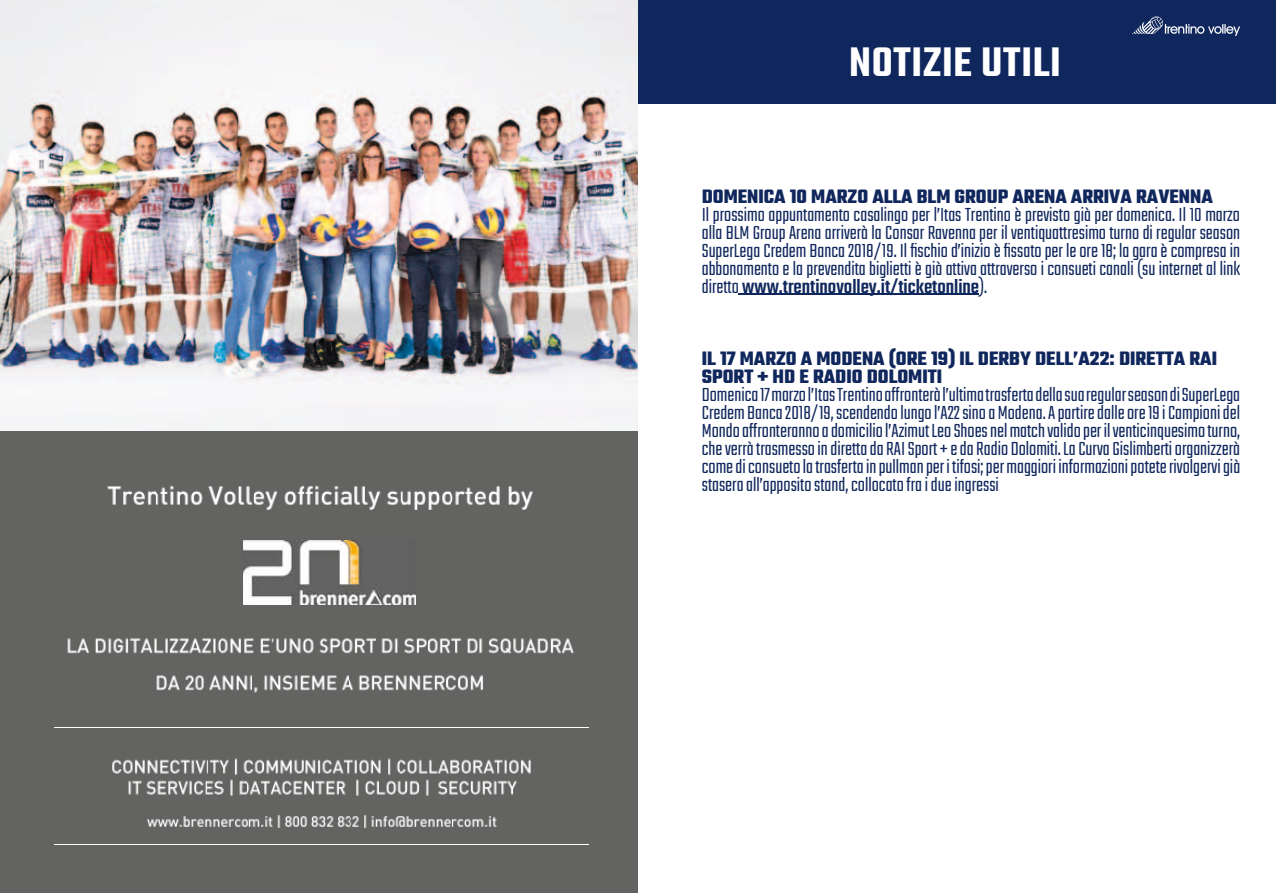
<style>
.page{position:relative;width:1276px;height:893px;background:#fff}
.page>*{position:absolute;margin:0;border:0;box-sizing:border-box;transform-origin:0 0}
.t1{font:600 45px "Teko";letter-spacing:.015em;color:#fff}
.t2{font:300 21px/18px "Teko";color:#10275d;text-align:justify}
.t3{font:700 21px/18px "Teko";color:#10275d}
.s1{font-weight:500}
</style>
<div class="page">
<img style="left:0;top:0;width:638px;height:431px">
<div style="left:0;top:431px;width:638px;height:462px;background:#636362"></div>
<img style="left:112px;top:758px;width:419px;height:17px">
<img style="left:128px;top:779px;width:389px;height:17px">
<img style="left:238px;top:776px;width:8px;height:20px">
<img style="left:147px;top:815px;width:350px;height:13px">
<img style="left:107px;top:485px;width:426px;height:25px">
<img style="left:67px;top:638px;width:507px;height:16px">
<img style="left:156px;top:675px;width:327px;height:18px">
<hr style="left:55px;top:727px;width:534px;height:1px;background:#fff">
<hr style="left:55px;top:845px;width:534px;height:1px;background:#fff">
<img style="left:243px;top:541px;width:173px;height:64px">
<div style="left:638px;top:0;width:638px;height:104px;background:#10275d"></div>
<svg style="left:1132px;top:16px;width:108px;height:20px"></svg>
<hr style="left:739px;top:294px;width:240px;height:1px;background:#10275d">
<h1 class="t1" style="left:849px;top:34px;width:213px">NOTIZIE UTILI</h1>
<p class="t3" style="left:702px;top:189px;width:512px">DOMENICA 10 MARZO ALLA BLM GROUP ARENA ARRIVA RAVENNA</p>
<p class="t2" style="left:702px;top:207px;width:540px">Il prossimo appuntamento casalingo per l’Itas Trentino è previsto già per domenica. Il 10 marzo alla BLM Group Arena arriverà la Consar Ravenna per il ventiquattresimo turno di regular season SuperLega Credem Banca 2018/19. Il fischio d’inizio è fissato per le ore 18; la gara è compresa in abbonamento e la prevendita biglietti è già attiva attraverso i consueti canali (su internet al link diretto <span class="s1">www.trentinovolley.it/ticketonline</span>).</p>
<p class="t3" style="left:702px;top:351px;width:517px">IL 17 MARZO A MODENA (ORE 19) IL DERBY DELL’A22: DIRETTA RAI<br>SPORT + HD E RADIO DOLOMITI</p>
<p class="t2" style="left:702px;top:387px;width:540px">Domenica 17 marzo l’Itas Trentino affronterà l’ultima trasferta della sua regular season di SuperLega Credem Banca 2018/19, scendendo lungo l’A22 sino a Modena. A partire dalle ore 19 i Campioni del Mondo affronteranno a domicilio l’Azimut Leo Shoes nel match valido per il venticinquesimo turno, che verrà trasmesso in diretta da RAI Sport + e da Radio Dolomiti. La Curva Gislimberti organizzerà come di consueto la trasferta in pullman per i tifosi; per maggiori informazioni potete rivolgervi già stasera all’apposito stand, collocato fra i due ingressi</p>
</div>
